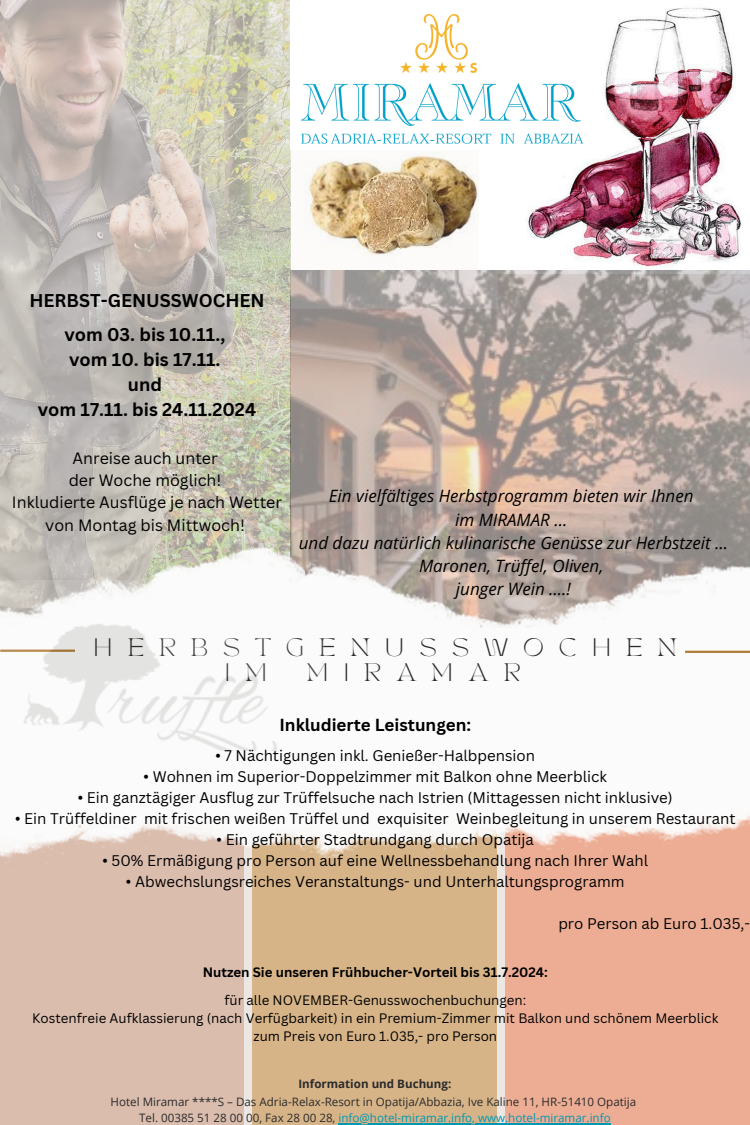
<style>
.page{position:relative;width:750px;height:1125px;background:#fff}
.page>*{position:absolute;margin:0;border:0;box-sizing:border-box;transform-origin:0 0}
.t1{font:700 18px/25.1px "Canva Sans";color:#000;text-align:center}
.t2{font:17.7px/24.8px "TANTWINKLE";letter-spacing:.8em;color:#2b2b2b}
.t3{font:italic 17px/23.2px "Open Sans";color:#000;text-align:center}
.t4{font:700 17px "Canva Sans";color:#000}
.t5{font:16px/22.2px "Canva Sans";color:#000;text-align:center}
.t6{font:15px "Canva Sans";color:#000}
.t7{font:13.3px "Canva Sans";color:#000}
.t8{font:700 13.3px "Canva Sans";color:#000}
.t9{font:11.6px "Open Sans";color:#2b2b2b}
.t10{font:11.6px "Open Sans";color:#0097b2}
.t11{font:700 11.6px "Open Sans";color:#2b2b2b}
.s1{color:#2b2b2b}
</style>
<div class="page">
<div style="left:0;top:809px;width:244px;height:316px;background:#dbbdae"></div>
<div style="left:253px;top:809px;width:244px;height:316px;background:#d7b488"></div>
<div style="left:506px;top:809px;width:244px;height:316px;background:#edad94"></div>
<img style="left:290px;top:150px;width:190px;height:121px">
<img style="left:0;top:0;width:290px;height:486px">
<img style="left:480px;top:8px;width:270px;height:263px">
<img style="left:290px;top:271px;width:460px;height:215px">
<img style="left:0;top:486px;width:750px;height:421px">
<hr style="left:685px;top:651px;width:65px;height:2px;background:#ae7b37">
<img style="left:0;top:580px;width:324px;height:170px">
<img style="left:300px;top:8px;width:289px;height:141px">
<hr style="left:339px;top:1123px;width:139px;height:1px;background:#0097b2">
<hr style="left:478px;top:1123px;width:133px;height:1px;background:#0097b2">
<h3 class="t1" style="left:29px;top:287px;width:237px">HERBST-GENUSSWOCHEN</h3>
<h5 class="t1" style="left:38px;top:322px;width:220px">vom 03. bis 10.11.,<br>vom 10. bis 17.11.<br>und<br>vom 17.11. bis 24.11.2024</h5>
<h5 class="t5" style="left:12px;top:447px;width:272px">Anreise auch unter<br>der Woche möglich!<br>Inkludierte Ausflüge je nach Wetter von Montag bis Mittwoch!</h5>
<p class="t3" style="left:299px;top:484px;width:431px">Ein vielfältiges Herbstprogramm bieten wir Ihnen<br>im MIRAMAR …<br>und dazu natürlich kulinarische Genüsse zur Herbstzeit …<br>Maronen, Trüffel, Oliven,<br>junger Wein ….!</p>
<p class="t2" style="left:224px;top:638px;width:455px;text-indent:-131px">HERBSTGENUSSWOCHEN<br>I M</p>
<p class="t2" style="left:306px;top:663px;width:216px">MIRAMAR</p>
<h4 class="t4" style="left:279px;top:713px;width:193px">Inkludierte Leistungen:</h4>
<p class="t6" style="left:215px;top:745px;width:321px">• 7 Nächtigungen inkl. Genießer-Halbpension</p>
<p class="t6" style="left:144px;top:766px;width:465px">• Wohnen im Superior-Doppelzimmer mit Balkon ohne Meerblick</p>
<p class="t6" style="left:78px;top:787px;width:596px">• Ein ganztägiger Ausflug zur Trüffelsuche nach Istrien (Mittagessen nicht inklusive)</p>
<p class="t6" style="left:15px;top:808px;width:722px">• Ein Trüffeldiner mit frischen weißen Trüffel und exquisiter Weinbegleitung in unserem Restaurant</p>
<p class="t6" style="left:217px;top:829px;width:319px">• Ein geführter Stadtrundgang durch Opatija</p>
<p class="t6" style="left:102px;top:850px;width:547px">• 50% Ermäßigung pro Person auf eine Wellnessbehandlung nach Ihrer Wahl</p>
<p class="t6" style="left:126px;top:871px;width:500px">• Abwechslungsreiches Veranstaltungs- und Unterhaltungsprogramm</p>
<h2 class="t6" style="left:558px;top:913px;width:193px">pro Person ab Euro 1.035,-</h2>
<h6 class="t8" style="left:203px;top:963px;width:347px">Nutzen Sie unseren Frühbucher-Vorteil bis 31.7.2024:</h6>
<p class="t7" style="left:224px;top:991px;width:303px">für alle NOVEMBER-Genusswochenbuchungen:</p>
<p class="t7" style="left:32px;top:1009px;width:688px">Kostenfreie Aufklassierung (nach Verfügbarkeit) in ein Premium-Zimmer mit Balkon und schönem Meerblick</p>
<p class="t7" style="left:253px;top:1027px;width:245px">zum Preis von Euro 1.035,- pro Person</p>
<p class="t11" style="left:298px;top:1076px;width:154px">Information und Buchung:</p>
<h1 class="t9" style="left:111px;top:1094px;width:527px">Hotel Miramar ****S – Das Adria-Relax-Resort in Opatija/Abbazia, Ive Kaline 11, HR-51410 Opatija</h1>
<h3 class="t10" style="left:139px;top:1110px;width:473px"><span class="s1">Tel. 00385 51 28 00 00, Fax 28 00 28,</span> info@hotel-miramar.info, www.hotel-miramar.info</h3>
</div>
